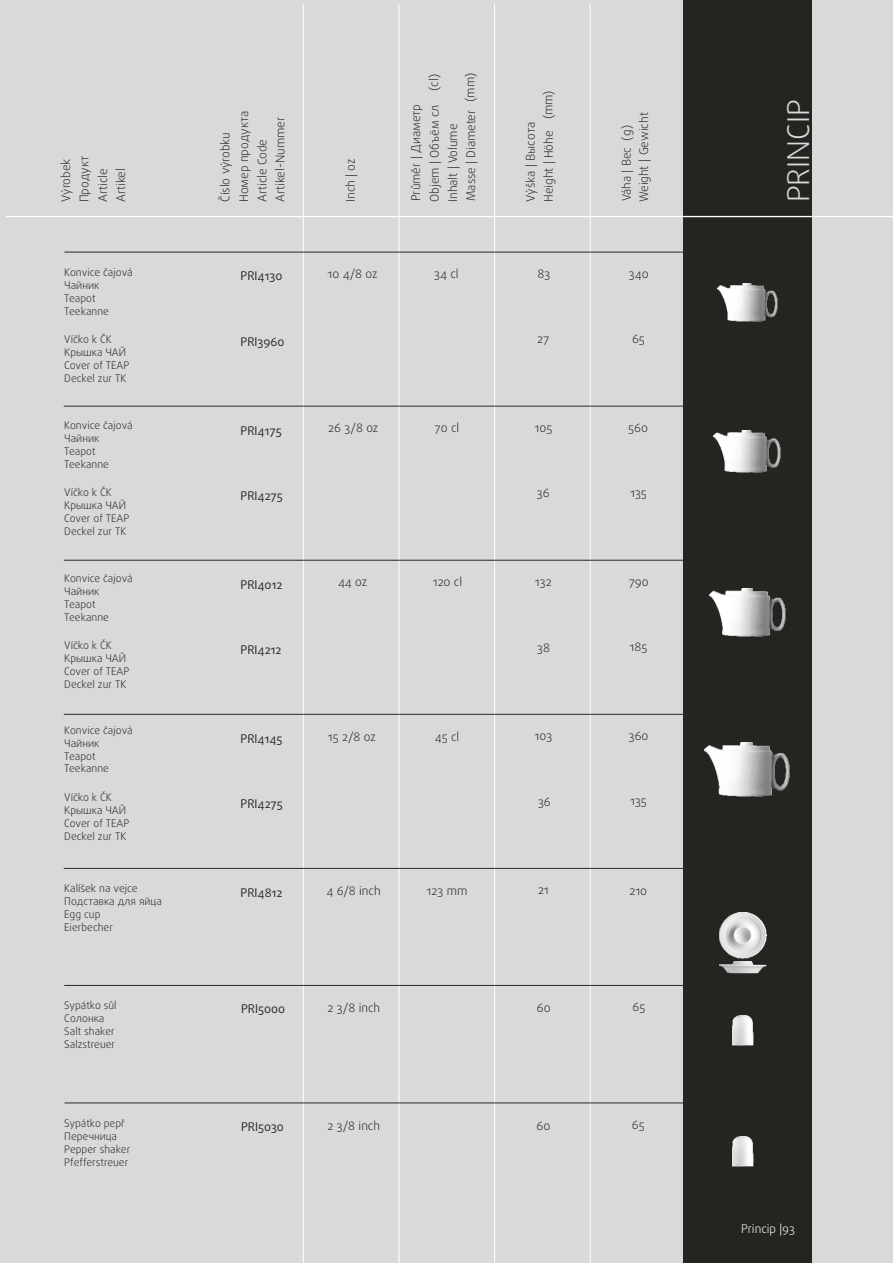
<style>
.page{position:relative;width:893px;height:1263px;background:#d9d9d9}
.page>*{position:absolute;margin:0;border:0;box-sizing:border-box;transform-origin:0 0}
.t1{font:300 30px "Daxline Pro";color:#d9d9d9}
.t2{font:300 12px/18.5px "Daxline Pro";color:#2b2929}
.t3{font:12px "Daxline Pro";color:#2b2929}
.t4{font:300 12px "Daxline Pro";color:#fff}
.t5{font:300 10.5px/12.9px "Daxline Pro";color:#2b2929}
</style>
<div class="page">
<hr style="left:303px;top:4px;width:1px;height:1259px;background:#fff">
<hr style="left:399px;top:4px;width:1px;height:1259px;background:#fff">
<hr style="left:494px;top:4px;width:1px;height:1259px;background:#fff">
<hr style="left:590px;top:4px;width:1px;height:1259px;background:#fff">
<hr style="left:65px;top:252px;width:621px;height:1px;background:#2b2929">
<hr style="left:64px;top:406px;width:621px;height:1px;background:#2b2929">
<hr style="left:64px;top:560px;width:621px;height:1px;background:#2b2929">
<hr style="left:64px;top:714px;width:621px;height:1px;background:#2b2929">
<hr style="left:64px;top:868px;width:621px;height:1px;background:#2b2929">
<div style="left:683px;top:0;width:128px;height:1263px;background:#262421"></div>
<hr style="left:64px;top:985px;width:622px;height:1px;background:#2b2929">
<hr style="left:65px;top:1103px;width:621px;height:1px;background:#2b2929">
<img style="left:718px;top:283px;width:59px;height:38px">
<img style="left:714px;top:430px;width:67px;height:43px">
<img style="left:709px;top:588px;width:77px;height:49px">
<img style="left:705px;top:743px;width:85px;height:54px">
<img style="left:720px;top:912px;width:46px;height:47px">
<img style="left:720px;top:962px;width:46px;height:11px">
<img style="left:732px;top:1016px;width:22px;height:30px">
<img style="left:732px;top:1137px;width:22px;height:30px">
<hr style="left:6px;top:216px;width:887px;height:1px;background:#fff">
<p class="t2" style="left:76px;top:202px;width:48px;rotate:-90deg">Продукт</p>
<p class="t2" style="left:58px;top:202px;width:45px;rotate:-90deg">Výrobek</p>
<p class="t2" style="left:95px;top:202px;width:35px;rotate:-90deg">Article</p>
<p class="t2" style="left:113px;top:202px;width:35px;rotate:-90deg">Artikel</p>
<p class="t5" style="left:64px;top:266px;width:70px">Konvice čajová<br>Чайник<br>Teapot<br>Teekanne</p>
<p class="t5" style="left:64px;top:334px;width:67px">Víčko k ČK<br>Крышка ЧАЙ<br>Cover of TEAP<br>Deckel zur TK</p>
<p class="t5" style="left:64px;top:420px;width:70px">Konvice čajová<br>Чайник<br>Teapot<br>Teekanne</p>
<p class="t5" style="left:64px;top:487px;width:67px">Víčko k ČK<br>Крышка ЧАЙ<br>Cover of TEAP<br>Deckel zur TK</p>
<p class="t5" style="left:64px;top:573px;width:70px">Konvice čajová<br>Чайник<br>Teapot<br>Teekanne</p>
<p class="t5" style="left:64px;top:640px;width:67px">Víčko k ČK<br>Крышка ЧАЙ<br>Cover of TEAP<br>Deckel zur TK</p>
<p class="t5" style="left:64px;top:724px;width:70px">Konvice čajová<br>Чайник<br>Teapot<br>Teekanne</p>
<p class="t5" style="left:64px;top:792px;width:67px">Víčko k ČK<br>Крышка ЧАЙ<br>Cover of TEAP<br>Deckel zur TK</p>
<p class="t2" style="left:462px;top:102px;width:30px;rotate:-90deg">(mm)</p>
<p class="t2" style="left:426px;top:202px;width:130px;rotate:-90deg">Objem | Объём сл (cl)</p>
<p class="t2" style="left:408px;top:201px;width:99px;rotate:-90deg">Průměr | Диаметр</p>
<p class="t2" style="left:217px;top:202px;width:93px;rotate:-90deg">Číslo výrobku<br>Номер продукта</p>
<p class="t2" style="left:463px;top:201px;width:93px;rotate:-90deg">Masse | Diameter</p>
<p class="t2" style="left:272px;top:202px;width:86px;rotate:-90deg">Artikel-Nummer</p>
<p class="t2" style="left:445px;top:202px;width:80px;rotate:-90deg">Inhalt | Volume</p>
<p class="t2" style="left:254px;top:202px;width:65px;rotate:-90deg">Article Code</p>
<p class="t2" style="left:342px;top:202px;width:45px;rotate:-90deg">Inch | oz</p>
<p class="t2" style="left:540px;top:119px;width:30px;rotate:-90deg">(mm)</p>
<p class="t2" style="left:522px;top:202px;width:82px;rotate:-90deg">Výška | ысота</p>
<p class="t2" style="left:540px;top:202px;width:73px;rotate:-90deg">Height | Höhe</p>
<p class="t2" style="left:522px;top:161px;width:9px;rotate:-90deg">В</p>
<p class="t2" style="left:636px;top:202px;width:91px;rotate:-90deg">Weight | Gewicht</p>
<p class="t2" style="left:618px;top:201px;width:78px;rotate:-90deg">Váha | Вес (g)</p>
<p class="t3" style="left:241px;top:271px;width:43px">PRI4130</p>
<p class="t2" style="left:327px;top:266px;width:52px">10 4/8 oz</p>
<p class="t2" style="left:537px;top:265px;width:14px">83</p>
<p class="t2" style="left:629px;top:266px;width:21px">340</p>
<p class="t2" style="left:434px;top:266px;width:26px">34 cl</p>
<p class="t3" style="left:241px;top:336px;width:45px">PRI3960</p>
<p class="t2" style="left:537px;top:331px;width:14px">27</p>
<p class="t2" style="left:632px;top:331px;width:14px">65</p>
<p class="t3" style="left:241px;top:425px;width:43px">PRI4175</p>
<p class="t2" style="left:328px;top:420px;width:52px">26 3/8 oz</p>
<p class="t2" style="left:534px;top:419px;width:19px">105</p>
<p class="t2" style="left:628px;top:420px;width:21px">560</p>
<p class="t2" style="left:435px;top:420px;width:26px">70 cl</p>
<p class="t3" style="left:241px;top:490px;width:44px">PRI4275</p>
<p class="t2" style="left:537px;top:485px;width:14px">36</p>
<p class="t2" style="left:630px;top:485px;width:18px">135</p>
<p class="t2" style="left:433px;top:574px;width:31px">120 cl</p>
<p class="t3" style="left:241px;top:579px;width:43px">PRI4012</p>
<p class="t2" style="left:338px;top:574px;width:31px">44 oz</p>
<p class="t2" style="left:535px;top:573px;width:18px">132</p>
<p class="t2" style="left:629px;top:574px;width:22px">790</p>
<p class="t3" style="left:241px;top:644px;width:42px">PRI4212</p>
<p class="t2" style="left:537px;top:639px;width:14px">38</p>
<p class="t2" style="left:630px;top:639px;width:19px">185</p>
<p class="t3" style="left:241px;top:733px;width:43px">PRI4145</p>
<p class="t2" style="left:328px;top:728px;width:50px">15 2/8 oz</p>
<p class="t2" style="left:535px;top:728px;width:19px">103</p>
<p class="t2" style="left:629px;top:728px;width:21px">360</p>
<p class="t2" style="left:435px;top:728px;width:26px">45 cl</p>
<p class="t3" style="left:241px;top:798px;width:44px">PRI4275</p>
<p class="t2" style="left:538px;top:793px;width:14px">36</p>
<p class="t2" style="left:630px;top:793px;width:18px">135</p>
<p class="t5" style="left:64px;top:883px;width:99px">Kalíšek na vejce<br>Подставка для яйца<br>Egg cup<br>Eierbecher</p>
<p class="t3" style="left:241px;top:887px;width:43px">PRI4812</p>
<p class="t2" style="left:327px;top:882px;width:56px">4 6/8 inch</p>
<p class="t2" style="left:427px;top:882px;width:42px">123 mm</p>
<p class="t2" style="left:538px;top:882px;width:12px">21</p>
<p class="t2" style="left:629px;top:882px;width:19px">210</p>
<p class="t5" style="left:64px;top:1000px;width:54px">Sypátko sůl</p>
<p class="t3" style="left:241px;top:1004px;width:45px">PRI5000</p>
<p class="t2" style="left:537px;top:999px;width:15px">60</p>
<p class="t2" style="left:632px;top:999px;width:14px">65</p>
<p class="t5" style="left:64px;top:1013px;width:52px">Солонка<br>Salt shaker<br>Salzstreuer</p>
<p class="t2" style="left:327px;top:999px;width:54px">2 3/8 inch</p>
<p class="t5" style="left:64px;top:1117px;width:62px">Sypátko pepř</p>
<p class="t3" style="left:241px;top:1121px;width:44px">PRI5030</p>
<p class="t2" style="left:536px;top:1117px;width:15px">60</p>
<p class="t2" style="left:632px;top:1116px;width:14px">65</p>
<p class="t5" style="left:64px;top:1130px;width:67px">Перечница<br>Pepper shaker<br>Pfefferstreuer</p>
<p class="t2" style="left:327px;top:1117px;width:54px">2 3/8 inch</p>
<h1 class="t1" style="left:786px;top:202px;width:104px;rotate:-90deg">PRINCIP</h1>
<p class="t4" style="left:741px;top:1223px;width:55px">Princip |93</p>
</div>
